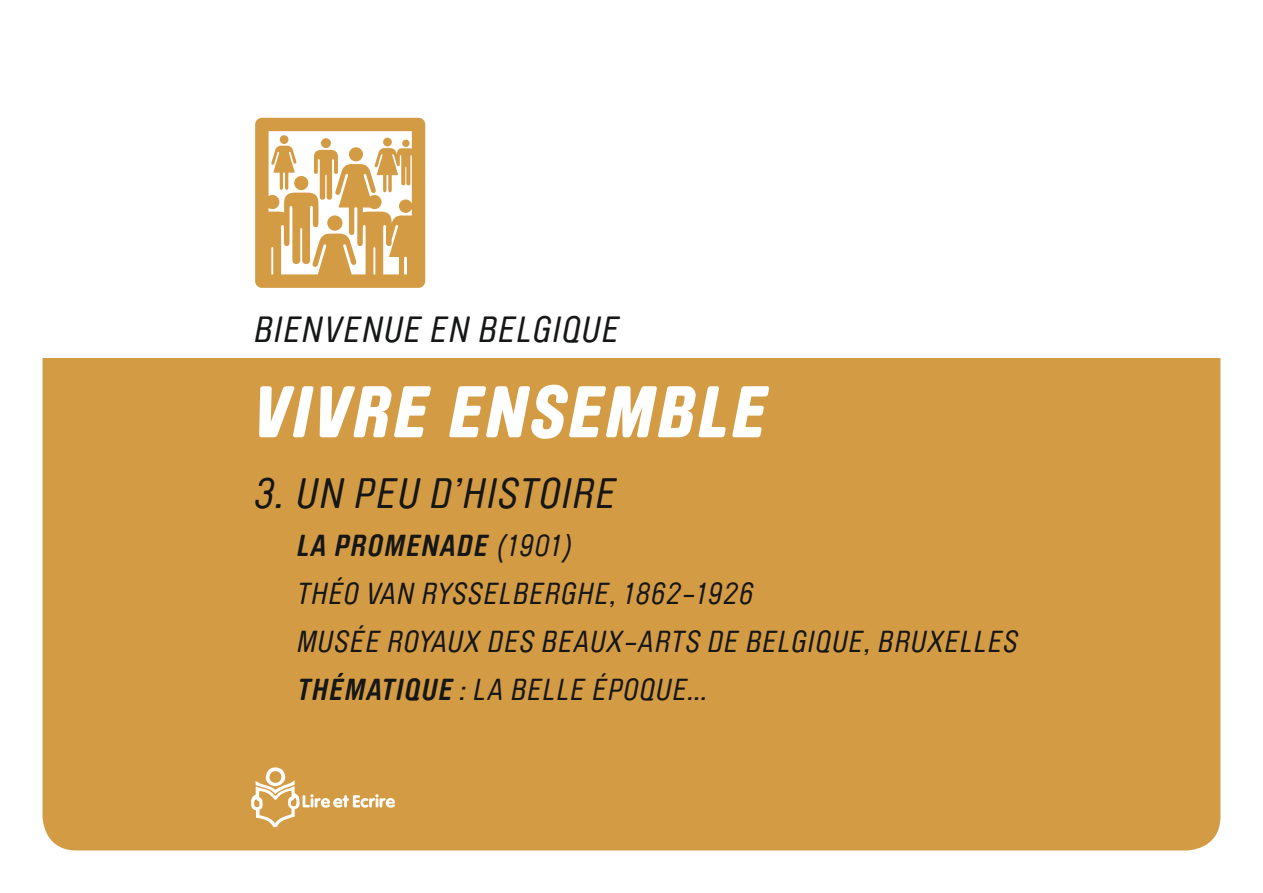
<style>
.page{position:relative;width:1263px;height:893px;background:#fff}
.page>*{position:absolute;margin:0;border:0;box-sizing:border-box;transform-origin:0 0}
.t1{font:italic 900 72px "Brauer Neue";letter-spacing:.05em;color:#fff}
.t2{font:italic 42px "Brauer Neue";letter-spacing:.05em;color:#151616}
.t3{font:italic 36px "Brauer Neue";letter-spacing:.05em;color:#151616}
.t4{font:italic 30px "Brauer Neue";letter-spacing:.05em;color:#151616}
.t5{font:italic 700 30px "Brauer Neue";letter-spacing:.05em;color:#151616}
.s1{font-weight:400}
.s2{font-weight:700}
</style>
<div class="page">
<div style="left:43px;top:43px;width:1177px;height:807px;background:#d49b45;border-radius:34px"></div>
<div style="left:0;top:0;width:1263px;height:357px;background:#fff"></div>
<svg style="left:255px;top:118px;width:170px;height:170px"></svg>
<div style="left:321px;top:138px;width:10px;height:10px;background:#d49b45;border-radius:50%"></div>
<div style="left:402px;top:140px;width:7px;height:7px;background:#d49b45;border-radius:50%"></div>
<svg style="left:251px;top:767px;width:144px;height:61px"></svg>
<p class="t3" style="left:255px;top:310px;width:366px">BIENVENUE EN BELGIQUE</p>
<h1 class="t1" style="left:255px;top:370px;width:513px">VIVRE ENSEMBLE</h1>
<h2 class="t2" style="left:255px;top:470px;width:363px">3. UN PEU D’HISTOIRE</h2>
<p class="t5" style="left:298px;top:529px;width:278px">LA PROMENADE <span class="s1">(1901)</span></p>
<p class="t4" style="left:255px;top:577px;width:500px">THÉO VAN RYSSELBERGHE, 1862-1926</p>
<p class="t4" style="left:298px;top:625px;width:722px">MUSÉE ROYAUX DES BEAUX-ARTS DE BELGIQUE, BRUXELLES</p>
<p class="t4" style="left:255px;top:673px;width:454px"><span class="s2">THÉMATIQUE</span> : LA BELLE ÉPOQUE…</p>
</div>
